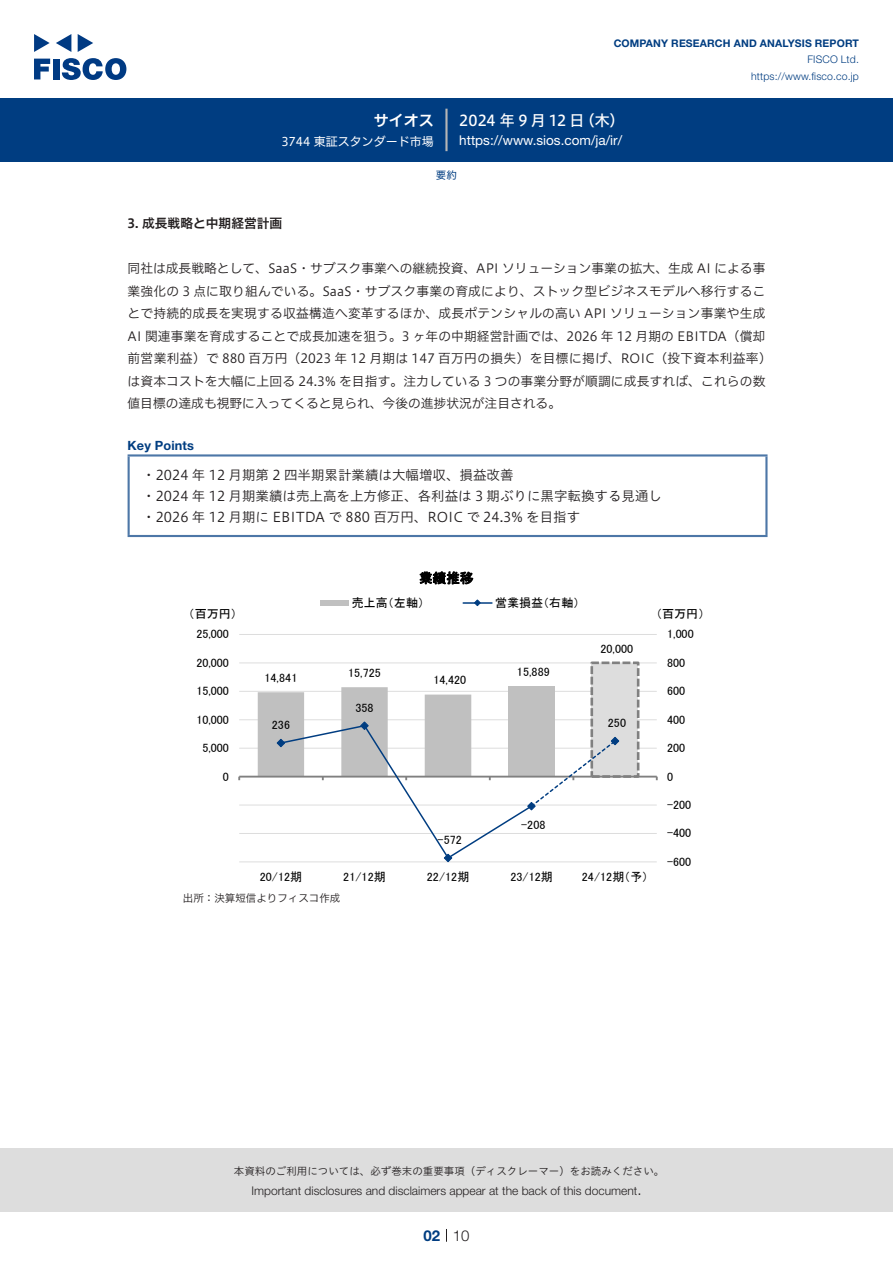
<style>
.page{position:relative;width:893px;height:1263px;background:#fff}
.page>*{position:absolute;margin:0;border:0;box-sizing:border-box;transform-origin:0 0}
.t1{font:15px "Hiragino UD Sans F Std N W5";color:#fff}
.t2{font:15px "Hiragino UD Sans F Std N W6";color:#fff}
.t3{font:300 15px "Helvetica Neue LT Std";color:#231f20}
.t4{font:700 15px "Helvetica Neue LT Std";color:#003d81}
.Key_Points_中{font:13.5px "Hiragino UD Sans Std W3";color:#231f20}
.t5{font:13.5px "Helvetica Neue LT Std";color:#fff}
.t6{font:13.5px "MS P Gothic";color:#000}
.本文{font:12.75px/22.5px "Hiragino UD Sans F Std N W3";letter-spacing:.01em;color:#231f20}
.小タイトル{font:12.75px "Hiragino UD Sans F Std N W6";color:#231f20}
.Key_Points{font:700 12.75px "Helvetica Neue LT Std";letter-spacing:.015em;color:#003d81}
.t7{font:12.15px "MS P Gothic";color:#000}
.t8{font:12px "MS P Gothic";letter-spacing:.005em;color:#000}
.t9{font:300 12px "Helvetica Neue LT Std";color:#231f20}
.t10{font:12px "Hiragino UD Sans F Std N W4";color:#fff}
.t11{font:10.5px "Hiragino UD Sans Std W3";color:#231f20}
.t12{font:700 10.5px "Helvetica Neue LT Std";letter-spacing:.015em;color:#003d81}
.t13{font:300 10.5px/16.5px "Helvetica Neue LT Std";letter-spacing:.015em;color:#003d81;text-align:right}
.表組み基本スタイル{font:10.5px "Hiragino UD Sans F Std N W3";color:#231f20}
.ヘッダー{font:10.5px "Hiragino UD Sans F Std N W4";color:#003d81}
</style>
<div class="page">
<div style="left:0;top:1148px;width:893px;height:64px;background:#ddd"></div>
<svg style="left:34px;top:59px;width:16px;height:20px"></svg>
<div style="left:53px;top:59px;width:6px;height:20px;background:#003a83"></div>
<svg style="left:62px;top:58px;width:64px;height:22px"></svg>
<svg style="left:34px;top:34px;width:16px;height:18px"></svg>
<svg style="left:78px;top:34px;width:15px;height:18px"></svg>
<svg style="left:56px;top:34px;width:15px;height:18px"></svg>
<div style="left:0;top:98px;width:893px;height:64px;background:#003d81"></div>
<hr style="left:445px;top:109px;width:3px;height:42px;background:#b5b5b6">
<svg style="left:446px;top:1229px;width:1px;height:13px"></svg>
<hr style="left:128px;top:456px;width:2px;height:79px;background:#4d77a7">
<hr style="left:128px;top:454px;width:639px;height:2px;background:#4d77a7">
<hr style="left:765px;top:456px;width:2px;height:79px;background:#4d77a7">
<hr style="left:128px;top:535px;width:639px;height:2px;background:#4d77a7">
<hr style="left:239px;top:861px;width:418px;height:1px;background:#ddd">
<hr style="left:239px;top:833px;width:418px;height:1px;background:#ddd">
<hr style="left:239px;top:805px;width:418px;height:1px;background:#ddd">
<hr style="left:239px;top:748px;width:418px;height:1px;background:#ddd">
<hr style="left:239px;top:719px;width:418px;height:1px;background:#ddd">
<hr style="left:239px;top:691px;width:418px;height:1px;background:#ddd">
<hr style="left:239px;top:662px;width:418px;height:1px;background:#ddd">
<hr style="left:239px;top:634px;width:418px;height:1px;background:#ddd">
<div style="left:592px;top:663px;width:46px;height:113px;background:#ddd"></div>
<div style="left:590px;top:661px;width:49px;height:117px;border:3px dashed #808080"></div>
<hr style="left:239px;top:776px;width:418px;height:1px;background:#808080">
<svg style="left:258px;top:687px;width:362px;height:176px"></svg>
<div style="left:320px;top:600px;width:29px;height:6px;background:#c0c0c0"></div>
<hr style="left:463px;top:602px;width:29px;height:2px;background:#003d81">
<svg style="left:473px;top:599px;width:8px;height:8px"></svg>
<p class="t2" style="left:374px;top:109px;width:62px">サイオス</p>
<p class="t10" style="left:281px;top:132px;width:154px">3744 東証スタンダード市場</p>
<p class="t12" style="left:614px;top:37px;width:247px">COMPANY RESEARCH AND ANALYSIS REPORT</p>
<p class="t13" style="left:751px;top:51px;width:109px">FISCO Ltd. https://www.fisco.co j p.</p>
<p class="t1" style="left:580px;top:109px;width:46px">（木(</p>
<p class="t1" style="left:459px;top:109px;width:127px">2024 年 9 月 12 日</p>
<p class="t5" style="left:459px;top:132px;width:164px">https://www.sios. c o m j a/ /i r/</p>
<p class="ヘッダー" style="left:436px;top:167px;width:22px">要約</p>
<p class="小タイトル" style="left:128px;top:214px;width:156px">3. 成長戦略と中期経営計画</p>
<p class="本文" style="left:128px;top:256px;width:646px">同社は成長戦略として、SaaS・サブスク事業への継続投資、API ソリューション事業の拡大、生成 AI による事業強化の 3 点に取り組んでいる。SaaS・サブスク事業の育成により、ストック型ビジネスモデルへ移行することで持続的成長を実現する収益構造へ変革するほか、成長ポテンシャルの高い API ソリューション事業や生成AI 関連事業を育成することで成長加速を狙う。3 ヶ年の中期経営計画では、2026 年 12 月期の EBITDA（償却前営業利益）で 880 百万円（2023 年 12 月期は 147 百万円の損失）を目標に掲げ、ROIC（投下資本利益率(は資本コストを大幅に上回る 24.3% を目指す。注力している 3 つの事業分野が順調に成長すれば、これらの数値目標の達成も視野に入ってくると見られ、今後の進捗状況が注目される。</p>
<p class="Key_Points" style="left:128px;top:438px;width:68px">Key Points</p>
<p class="Key_Points_中" style="left:142px;top:465px;width:373px">・2024 年 12 月期第 2 四半期累計業績は大幅増収、損益改善</p>
<p class="Key_Points_中" style="left:142px;top:486px;width:521px">・2024 年 12 月期業績は売上高を上方修正、各利益は 3 期ぶりに黒字転換する見通し</p>
<p class="Key_Points_中" style="left:142px;top:506px;width:439px">・2026 年 12 月期に EBITDA で 880 百万円、ROIC で 24.3% を目指す</p>
<p class="t7" style="left:189px;top:607px;width:50px">（百万円）</p>
<p class="t8" style="left:196px;top:628px;width:34px">25,000</p>
<p class="t8" style="left:196px;top:656px;width:34px">20,000</p>
<p class="t7" style="left:196px;top:685px;width:34px">15,000</p>
<p class="t8" style="left:196px;top:713px;width:34px">10,000</p>
<p class="t8" style="left:202px;top:742px;width:28px">5,000</p>
<p class="t8" style="left:223px;top:770px;width:8px">0</p>
<p class="t8" style="left:264px;top:672px;width:34px">14,841</p>
<p class="t8" style="left:272px;top:719px;width:20px">236</p>
<p class="t8" style="left:260px;top:871px;width:44px">20/12期</p>
<p class="t6" style="left:419px;top:571px;width:56px">業績推移</p>
<p class="t8" style="left:352px;top:596px;width:74px">売上高（左軸）</p>
<p class="t8" style="left:348px;top:667px;width:34px">15,725</p>
<p class="t8" style="left:355px;top:701px;width:20px">358</p>
<p class="t8" style="left:433px;top:674px;width:34px">14,420</p>
<p class="t8" style="left:438px;top:834px;width:26px">-572</p>
<p class="t8" style="left:343px;top:871px;width:44px">21/12期</p>
<p class="t8" style="left:427px;top:871px;width:44px">22/12期</p>
<p class="表組み基本スタイル" style="left:183px;top:890px;width:159px">出所：決算短信よりフィスコ作成</p>
<p class="t8" style="left:495px;top:596px;width:86px">営業損益（右軸(</p>
<p class="t7" style="left:517px;top:665px;width:35px">15,889</p>
<p class="t8" style="left:600px;top:642px;width:34px">20,000</p>
<p class="t8" style="left:608px;top:717px;width:20px">250</p>
<p class="t8" style="left:521px;top:818px;width:26px">-208</p>
<p class="t8" style="left:510px;top:871px;width:44px">23/12期</p>
<p class="t8" style="left:582px;top:871px;width:68px">24/12期予（ (</p>
<p class="t7" style="left:656px;top:607px;width:50px">（百万円(</p>
<p class="t8" style="left:667px;top:628px;width:28px">1,000</p>
<p class="t8" style="left:667px;top:656px;width:20px">800</p>
<p class="t7" style="left:667px;top:685px;width:20px">600</p>
<p class="t8" style="left:667px;top:713px;width:20px">400</p>
<p class="t8" style="left:667px;top:742px;width:20px">200</p>
<p class="t8" style="left:667px;top:770px;width:8px">0</p>
<p class="t8" style="left:667px;top:799px;width:25px">-200</p>
<p class="t7" style="left:667px;top:827px;width:25px">-400</p>
<p class="t8" style="left:667px;top:855px;width:25px">-600</p>
<p class="t11" style="left:234px;top:1163px;width:432px">本資料のご利用については、必ず巻末の重要事項（ディスクレーマー）をお読みください。</p>
<p class="t3" style="left:637px;top:1180px;width:6px">.</p>
<p class="t9" style="left:251px;top:1183px;width:387px">Important disclosures and disclaimers appear at the back of this document</p>
<p class="t4" style="left:423px;top:1226px;width:18px">02</p>
<p class="t3" style="left:453px;top:1226px;width:18px">10</p>
</div>
